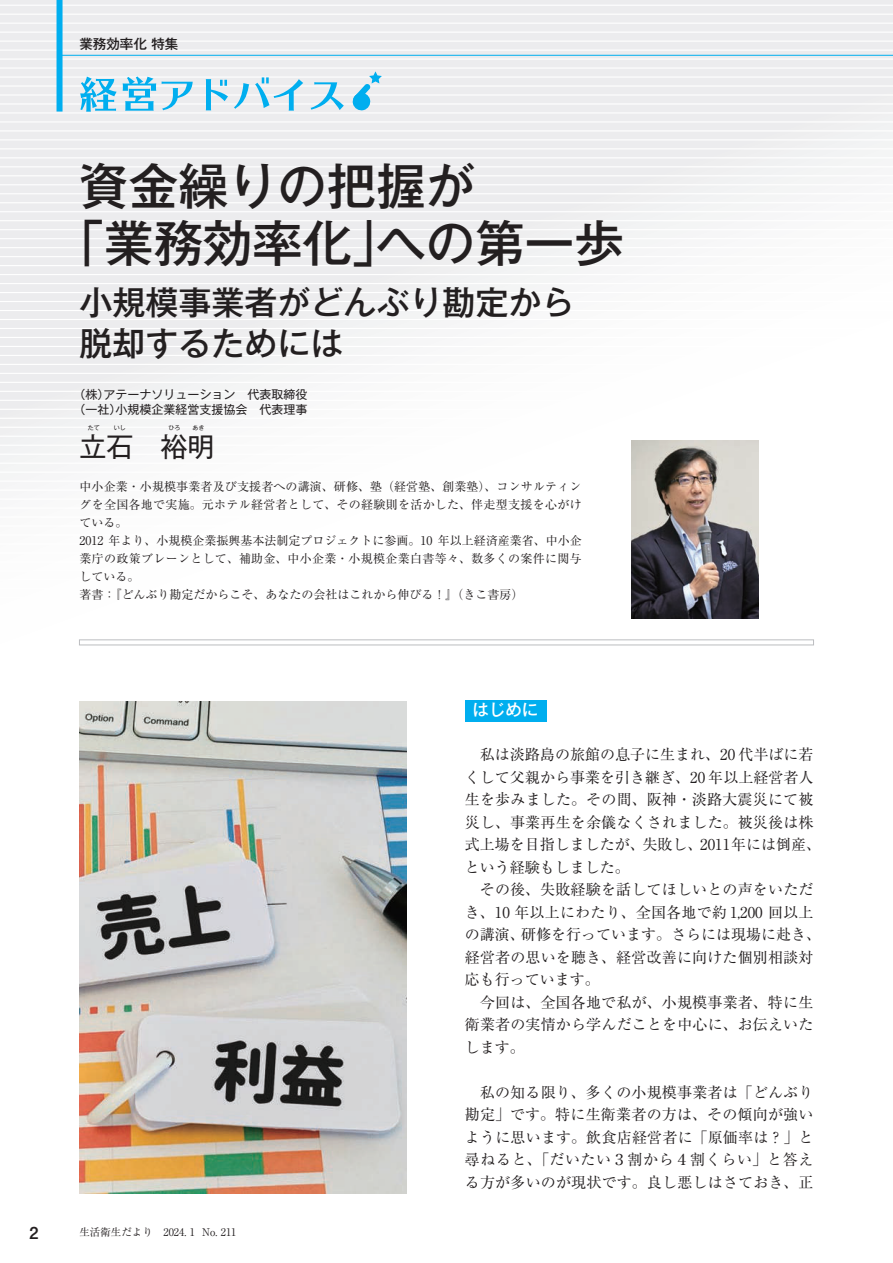
<style>
.page{position:relative;width:893px;height:1263px;background:#fff}
.page>*{position:absolute;margin:0;border:0;box-sizing:border-box;transform-origin:0 0}
.t1{font:500 49.5px/57px "Gothic MB101 Pro";color:#231f20}
.t2{font:500 33px/40.5px "Gothic MB101 Pro";color:#231f20}
.t3{font:27px "Gothic MB101 Pro";color:#231f20}
.t4{font:500 16.5px "Gothic MB101 Pro";color:#fff}
.t5{font:700 16.5px "Mi Go MB1 Std De";color:#231f20}
.t6{font:15px/22.5px "Ryumin Pro";letter-spacing:.01em;color:#231f20}
.t7{font:500 13.5px "Gothic MB101 Pro";color:#231f20}
.t8{font:12px/18px "Ryumin Pro";letter-spacing:.01em;color:#231f20}
.t9{font:12px/15px "Gothic MB101 Pro";color:#231f20}
.t10{font:10.5px "Ryumin Pro";color:#231f20}
.t11{font:6px "Gothic MB101 Pro";color:#231f20}
</style>
<div class="page">
<div style="left:0;top:0;width:893px;height:804px;background:linear-gradient(to right,#f2f3f4,#fafbfb)"></div>
<hr style="left:0;top:5px;width:893px;height:1px;background:#fff">
<hr style="left:0;top:14px;width:893px;height:1px;background:#fff">
<hr style="left:0;top:23px;width:893px;height:1px;background:#fff">
<hr style="left:0;top:32px;width:893px;height:1px;background:#fff">
<hr style="left:0;top:41px;width:893px;height:1px;background:#fff">
<hr style="left:0;top:50px;width:893px;height:1px;background:#fff">
<hr style="left:0;top:59px;width:893px;height:1px;background:#fff">
<hr style="left:0;top:67px;width:893px;height:2px;background:#fff">
<hr style="left:0;top:76px;width:893px;height:2px;background:#fff">
<hr style="left:0;top:85px;width:893px;height:2px;background:#fff">
<hr style="left:0;top:94px;width:893px;height:2px;background:#fff">
<hr style="left:0;top:103px;width:893px;height:2px;background:#fff">
<hr style="left:0;top:112px;width:893px;height:2px;background:#fff">
<hr style="left:0;top:121px;width:893px;height:1px;background:#fff">
<hr style="left:0;top:130px;width:893px;height:1px;background:#fff">
<hr style="left:0;top:139px;width:893px;height:1px;background:#fff">
<hr style="left:0;top:148px;width:893px;height:1px;background:#fff">
<hr style="left:0;top:157px;width:893px;height:1px;background:#fff">
<hr style="left:0;top:166px;width:893px;height:1px;background:#fff">
<hr style="left:0;top:175px;width:893px;height:1px;background:#fff">
<hr style="left:0;top:184px;width:893px;height:1px;background:#fff">
<hr style="left:0;top:193px;width:893px;height:1px;background:#fff">
<hr style="left:0;top:202px;width:893px;height:1px;background:#fff">
<hr style="left:0;top:211px;width:893px;height:1px;background:#fff">
<hr style="left:0;top:220px;width:893px;height:1px;background:#fff">
<hr style="left:0;top:229px;width:893px;height:1px;background:#fff">
<hr style="left:0;top:238px;width:893px;height:1px;background:#fff">
<hr style="left:0;top:247px;width:893px;height:1px;background:#fff">
<hr style="left:0;top:256px;width:893px;height:1px;background:#fff">
<hr style="left:0;top:265px;width:893px;height:1px;background:#fff">
<hr style="left:0;top:274px;width:893px;height:1px;background:#fff">
<hr style="left:0;top:283px;width:893px;height:1px;background:#fff">
<hr style="left:0;top:292px;width:893px;height:1px;background:#fff">
<hr style="left:0;top:301px;width:893px;height:1px;background:#fff">
<hr style="left:0;top:310px;width:893px;height:1px;background:#fff">
<hr style="left:0;top:319px;width:893px;height:1px;background:#fff">
<hr style="left:0;top:328px;width:893px;height:1px;background:#fff">
<hr style="left:0;top:337px;width:893px;height:1px;background:#fff">
<hr style="left:0;top:346px;width:893px;height:1px;background:#fff">
<hr style="left:0;top:355px;width:893px;height:1px;background:#fff">
<hr style="left:0;top:364px;width:893px;height:1px;background:#fff">
<hr style="left:0;top:373px;width:893px;height:1px;background:#fff">
<hr style="left:0;top:382px;width:893px;height:1px;background:#fff">
<hr style="left:0;top:391px;width:893px;height:1px;background:#fff">
<hr style="left:0;top:400px;width:893px;height:1px;background:#fff">
<hr style="left:0;top:409px;width:893px;height:1px;background:#fff">
<hr style="left:0;top:418px;width:893px;height:1px;background:#fff">
<hr style="left:0;top:427px;width:893px;height:1px;background:#fff">
<hr style="left:0;top:436px;width:893px;height:1px;background:#fff">
<hr style="left:0;top:445px;width:893px;height:1px;background:#fff">
<hr style="left:0;top:454px;width:893px;height:1px;background:#fff">
<hr style="left:0;top:463px;width:893px;height:1px;background:#fff">
<hr style="left:0;top:472px;width:893px;height:1px;background:#fff">
<hr style="left:0;top:481px;width:893px;height:1px;background:#fff">
<hr style="left:0;top:489px;width:893px;height:2px;background:#fff">
<hr style="left:0;top:498px;width:893px;height:2px;background:#fff">
<hr style="left:0;top:507px;width:893px;height:2px;background:#fff">
<hr style="left:0;top:516px;width:893px;height:2px;background:#fff">
<hr style="left:0;top:525px;width:893px;height:2px;background:#fff">
<hr style="left:0;top:534px;width:893px;height:2px;background:#fff">
<hr style="left:0;top:543px;width:893px;height:1px;background:#fff">
<hr style="left:0;top:552px;width:893px;height:1px;background:#fff">
<hr style="left:0;top:561px;width:893px;height:1px;background:#fff">
<hr style="left:0;top:570px;width:893px;height:1px;background:#fff">
<hr style="left:0;top:579px;width:893px;height:1px;background:#fff">
<hr style="left:0;top:588px;width:893px;height:1px;background:#fff">
<hr style="left:0;top:597px;width:893px;height:1px;background:#fff">
<hr style="left:0;top:606px;width:893px;height:1px;background:#fff">
<hr style="left:0;top:615px;width:893px;height:1px;background:#fff">
<hr style="left:0;top:624px;width:893px;height:1px;background:#fff">
<hr style="left:0;top:633px;width:893px;height:1px;background:#fff">
<hr style="left:0;top:642px;width:893px;height:1px;background:#fff">
<hr style="left:0;top:651px;width:893px;height:1px;background:#fff">
<hr style="left:0;top:660px;width:893px;height:1px;background:#fff">
<hr style="left:0;top:669px;width:893px;height:1px;background:#fff">
<hr style="left:0;top:678px;width:893px;height:1px;background:#fff">
<hr style="left:0;top:687px;width:893px;height:1px;background:#fff">
<hr style="left:0;top:696px;width:893px;height:1px;background:#fff">
<hr style="left:0;top:705px;width:893px;height:1px;background:#fff">
<hr style="left:0;top:714px;width:893px;height:1px;background:#fff">
<hr style="left:0;top:723px;width:893px;height:1px;background:#fff">
<hr style="left:0;top:732px;width:893px;height:1px;background:#fff">
<hr style="left:0;top:741px;width:893px;height:1px;background:#fff">
<hr style="left:0;top:750px;width:893px;height:1px;background:#fff">
<hr style="left:0;top:759px;width:893px;height:1px;background:#fff">
<hr style="left:0;top:768px;width:893px;height:1px;background:#fff">
<hr style="left:0;top:777px;width:893px;height:1px;background:#fff">
<hr style="left:0;top:786px;width:893px;height:1px;background:#fff">
<hr style="left:0;top:795px;width:893px;height:1px;background:#fff">
<div style="left:465px;top:700px;width:81px;height:21px;background:#00aeef"></div>
<svg style="left:80px;top:77px;width:37px;height:35px"></svg>
<svg style="left:123px;top:76px;width:33px;height:35px"></svg>
<svg style="left:162px;top:81px;width:31px;height:29px"></svg>
<svg style="left:206px;top:79px;width:22px;height:31px"></svg>
<svg style="left:234px;top:77px;width:69px;height:34px;background:#bfe1ef"></svg>
<svg style="left:311px;top:82px;width:33px;height:28px"></svg>
<div style="left:57px;top:0;width:6px;height:112px;background:#00aeef"></div>
<hr style="left:60px;top:55px;width:833px;height:1px;background:#00aeef">
<svg style="left:352px;top:71px;width:30px;height:40px"></svg>
<img style="left:79px;top:702px;width:328px;height:492px">
<div style="left:79px;top:640px;width:735px;height:5px;border:1px solid #bcbdc0"></div>
<img style="left:631px;top:440px;width:128px;height:179px">
<p class="t7" style="left:79px;top:32px;width:100px">業務効率化 特集</p>
<h1 class="t1" style="left:55px;top:152px;width:571px;text-indent:25px">資金繰りの把握が<br>「業務効率化」への第一歩</h1>
<h2 class="t2" style="left:79px;top:278px;width:496px">小規模事業者がどんぶり勘定から脱却するためには</h2>
<p class="t9" style="left:73px;top:386px;width:235px">（株）アテーナソリューション　代表取締役（一社）小規模企業経営支援協会　代表理事</p>
<h3 class="t3" style="left:79px;top:425px;width:136px">立石　裕明</h3>
<p class="t11" style="left:88px;top:423px;width:39px">たて　　 いし</p>
<p class="t11" style="left:169px;top:423px;width:37px">ひろ　　あき</p>
<p class="t8" style="left:79px;top:477px;width:504px">中小企業・小規模事業者及び支援者への講演、研修、塾（経営塾、創業塾）、コンサルティングを全国各地で実施。元ホテル経営者として、その経験則を活かした、伴走型支援を心がけている。<br>2012 年より、小規模企業振興基本法制定プロジェクトに参画。10 年以上経済産業省、中小企業庁の政策ブレーンとして、補助金、中小企業・小規模企業白書等々、数多くの案件に関与している。<br>著書：『どんぶり勘定だからこそ、あなたの会社はこれから伸びる！』（きこ書房）</p>
<p class="t5" style="left:29px;top:1220px;width:11px">2</p>
<p class="t10" style="left:79px;top:1224px;width:159px">生活衛生だより　2024. 1 No. 211</p>
<p class="t4" style="left:472px;top:696px;width:67px">はじめに</p>
<p class="t6" style="left:465px;top:742px;width:358px;text-indent:15px">私は淡路島の旅館の息子に生まれ、20 代半ばに若くして父親から事業を引き継ぎ、20 年以上経営者人生を歩みました。その間、阪神・淡路大震災にて被災し、事業再生を余儀なくされました。被災後は株式上場を目指しましたが、失敗し、2011年には倒産、という経験もしました。</p>
<p class="t6" style="left:465px;top:877px;width:358px;text-indent:15px">その後、失敗経験を話してほしいとの声をいただき、10 年以上にわたり、全国各地で約 1,200 回以上の講演、研修を行っています。さらには現場に赴き、経営者の思いを聴き、経営改善に向けた個別相談対応も行っています。</p>
<p class="t6" style="left:465px;top:990px;width:350px;text-align:justify;text-indent:15px">今回は、全国各地で私が、小規模事業者、特に生衛業者の実情から学んだことを中心に、お伝えいたします。</p>
<p class="t6" style="left:465px;top:1080px;width:350px;text-align:justify;text-indent:15px">私の知る限り、多くの小規模事業者は「どんぶり勘定」です。特に生衛業者の方は、その傾向が強いように思います。飲食店経営者に「原価率は？」と尋ねると、「だいたい３割から４割くらい」と答える方が多いのが現状です。良し悪しはさておき、正</p>
</div>
